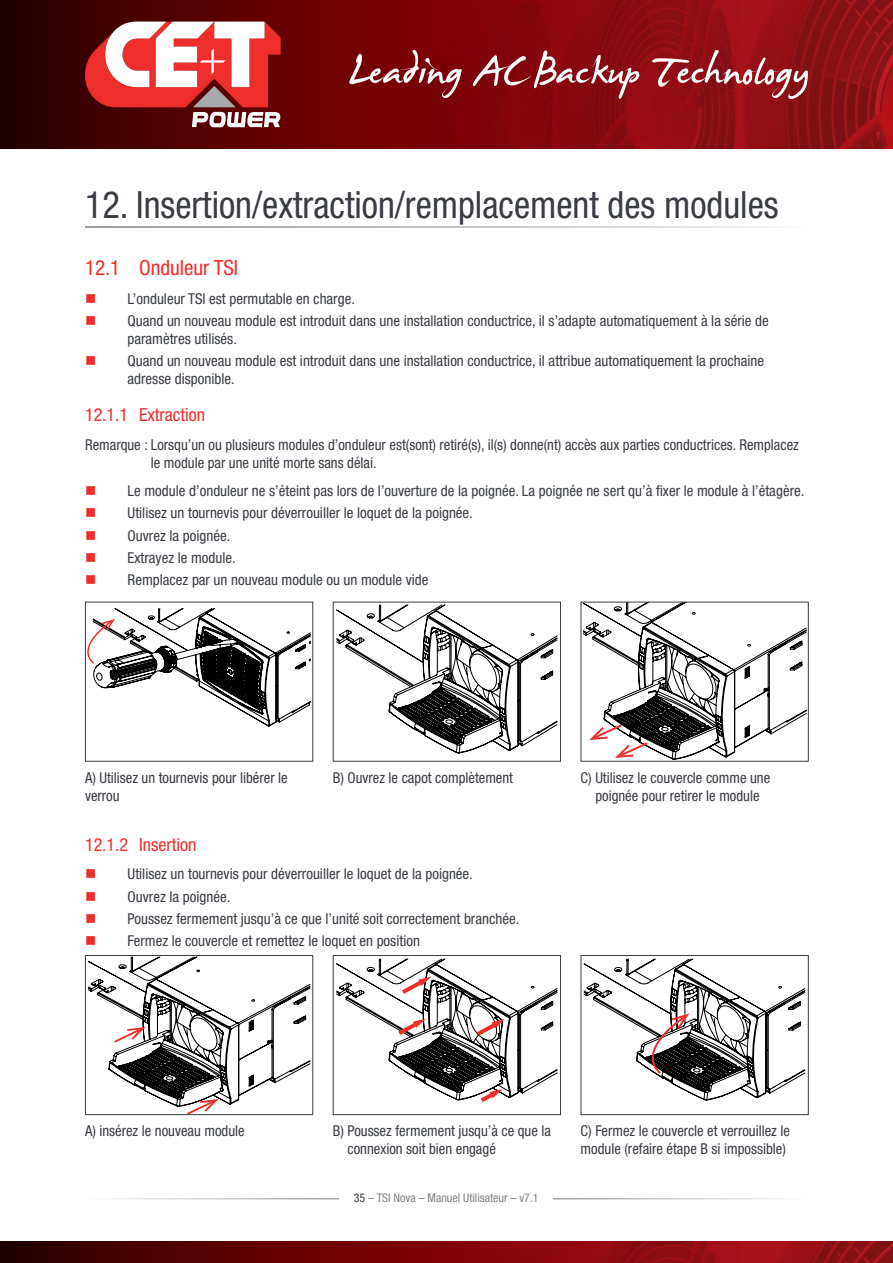
<style>
.page{position:relative;width:893px;height:1263px;background:#fff}
.page>*{position:absolute;margin:0;border:0;box-sizing:border-box;transform-origin:0 0}
.t1{font:condensed 37.5px "Helvetica Neue LT Std";color:#393c43}
.t2{font:condensed 21px "Helvetica Neue LT Std";color:#ee2e2b}
.t3{font:condensed 18px "Helvetica Neue LT Std";color:#ee2e2b}
.t4{font:condensed 15px/22.2px "Helvetica Neue LT Std";color:#393c43}
.t5{font:condensed 12px "Helvetica Neue LT Std";color:#808285}
.s1{color:#393c43}
</style>
<div class="page">
<svg style="left:87px;top:608px;width:224px;height:118px"></svg>
<div style="left:85px;top:602px;width:228px;height:160px;border:1px solid #393c43"></div>
<svg style="left:336px;top:604px;width:222px;height:149px"></svg>
<div style="left:333px;top:602px;width:228px;height:160px;border:1px solid #393c43"></div>
<svg style="left:583px;top:604px;width:224px;height:156px"></svg>
<div style="left:581px;top:602px;width:228px;height:160px;border:1px solid #393c43"></div>
<svg style="left:88px;top:957px;width:222px;height:156px"></svg>
<div style="left:85px;top:955px;width:228px;height:160px;border:1px solid #393c43"></div>
<svg style="left:336px;top:958px;width:222px;height:144px"></svg>
<div style="left:333px;top:955px;width:228px;height:160px;border:1px solid #393c43"></div>
<svg style="left:584px;top:958px;width:221px;height:143px"></svg>
<div style="left:581px;top:955px;width:228px;height:160px;border:1px solid #393c43"></div>
<hr style="left:85px;top:1198px;width:723px;height:1px;background:#393c43">
<div style="left:340px;top:1187px;width:213px;height:21px;background:#fff"></div>
<svg style="left:0;top:0;width:402px;height:149px;background:#500001"></svg>
<img style="left:402px;top:0;width:491px;height:149px">
<svg style="left:0;top:1242px;width:402px;height:21px;background:#520000"></svg>
<img style="left:402px;top:1242px;width:491px;height:21px">
<svg style="left:349px;top:50px;width:113px;height:48px;background:#8e2c32"></svg>
<svg style="left:473px;top:50px;width:166px;height:49px;background:#99313a"></svg>
<svg style="left:652px;top:50px;width:156px;height:49px;background:#a3383e"></svg>
<svg style="left:85px;top:22px;width:196px;height:105px"></svg>
<h1 class="t1" style="left:85px;top:183px;width:695px">12. Insertion/extraction/remplacement des modules</h1>
<h2 class="t2" style="left:85px;top:256px;width:155px">12.1 Onduleur TSI</h2>
<p class="t4" style="left:128px;top:287px;width:643px">L’onduleur TSI est permutable en charge.<br>Quand un nouveau module est introduit dans une installation conductrice, il s’adapte automatiquement à la série de</p>
<p class="t4" style="left:128px;top:328px;width:638px">paramètres utilisés.<br>Quand un nouveau module est introduit dans une installation conductrice, il attribue automatiquement la prochaine</p>
<p class="t4" style="left:128px;top:368px;width:109px">adresse disponible.</p>
<p class="t3" style="left:85px;top:404px;width:121px">12.1.1 Extraction</p>
<p class="t4" style="left:151px;top:435px;width:650px;line-height:18px;text-indent:-66px">Remarque : Lorsqu’un ou plusieurs modules d’onduleur est(sont) retiré(s), il(s) donne(nt) accès aux parties conductrices. Remplacez le module par une unité morte sans délai.</p>
<p class="t4" style="left:128px;top:480px;width:678px">Le module d’onduleur ne s’éteint pas lors de l’ouverture de la poignée. La poignée ne sert qu’à fixer le module à l’étagère.<br>Utilisez un tournevis pour déverrouiller le loquet de la poignée.<br>Ouvrez la poignée.<br>Extrayez le module.<br>Remplacez par un nouveau module ou un module vide</p>
<p class="t4" style="left:85px;top:768px;width:204px;line-height:18px">A) Utilisez un tournevis pour libérer le verrou</p>
<p class="t4" style="left:333px;top:766px;width:182px">B) Ouvrez le capot complètement</p>
<p class="t4" style="left:581px;top:768px;width:191px;line-height:18px;text-align:center">C) Utilisez le couvercle comme une poignée pour retirer le module</p>
<p class="t3" style="left:85px;top:834px;width:113px">12.1.2 Insertion</p>
<p class="t4" style="left:128px;top:863px;width:393px">Utilisez un tournevis pour déverrouiller le loquet de la poignée.<br>Ouvrez la poignée.<br>Poussez fermement jusqu’à ce que l’unité soit correctement branchée.<br>Fermez le couvercle et remettez le loquet en position</p>
<p class="t4" style="left:85px;top:1119px;width:161px">A) insérez le nouveau module</p>
<p class="t4" style="left:348px;top:1121px;width:205px;line-height:18px;text-indent:-15px">B) Poussez fermement jusqu’à ce que la connexion soit bien engagé</p>
<p class="t4" style="left:581px;top:1121px;width:211px;line-height:18px">C) Fermez le couvercle et verrouillez le module (refaire étape B si impossible)</p>
<p class="t5" style="left:354px;top:1190px;width:186px"><span class="s1">35</span> – TSI Nova – Manuel Utilisateur – v7.1</p>
</div>
